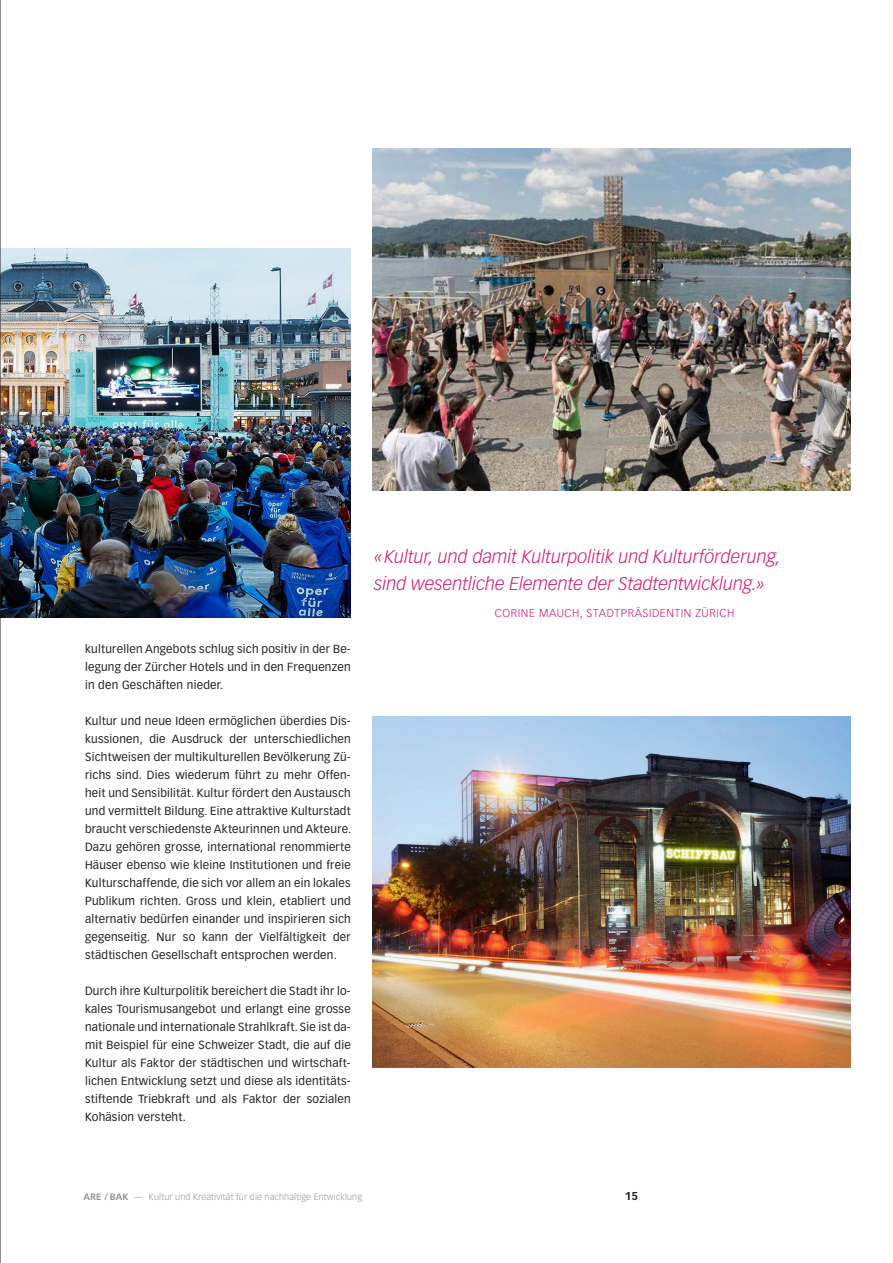
<style>
.page{position:relative;width:893px;height:1263px;background:#fff}
.page>*{position:absolute;margin:0;border:0;box-sizing:border-box;transform-origin:0 0}
.t1{font:italic 300 18px/27px "Vectora LH";color:#d31673}
.t2{font:11.7px/18px "Vectora LH";letter-spacing:.02em;color:#231f20;text-align:justify}
.t3{font:300 11.25px "Vectora LH";letter-spacing:.05em;color:#d31673}
.t4{font:700 11.25px "Vectora LH";color:#231f20}
.t5{font:300 9px "Vectora LH";letter-spacing:.015em;color:#939598}
.s1{font-weight:700}
</style>
<div class="page">
<img style="left:372px;top:149px;width:478px;height:342px">
<img style="left:1px;top:248px;width:350px;height:369px">
<img style="left:372px;top:717px;width:478px;height:351px">
<hr style="left:0;top:0;width:1px;height:1263px;background:#231f20">
<h1 class="t1" style="left:374px;top:544px;width:408px">«Kultur, und damit Kulturpolitik und Kulturförderung, sind wesentliche Elemente der Stadtentwicklung.»</h1>
<p class="t2" style="left:85px;top:640px;width:267px">kulturellen Angebots schlug sich positiv in der Be&shy;legung der Zürcher Hotels und in den Frequenzen in den Geschäften nieder.</p>
<p class="t2" style="left:85px;top:712px;width:268px">Kultur und neue Ideen ermöglichen überdies Dis&shy;kussionen, die Ausdruck der unterschiedlichen Sichtweisen der multikulturellen Bevölkerung Zü&shy;richs sind. Dies wiederum führt zu mehr Offen&shy;heit und Sensibilität. Kultur fördert den Austausch und vermittelt Bildung. Eine attraktive Kulturstadt braucht verschiedenste Akteurinnen und Akteure.<br>Dazu gehören grosse, international renommierte Häuser ebenso wie kleine Institutionen und freie Kulturschaffende, die sich vor allem an ein lokales Publikum richten. Gross und klein, etabliert und alternativ bedürfen einander und inspirieren sich gegenseitig. Nur so kann der Vielfältigkeit der städtischen Gesellschaft entsprochen werden.</p>
<p class="t2" style="left:85px;top:982px;width:267px">Durch ihre Kulturpolitik bereichert die Stadt ihr lo&shy;kales Tourismusangebot und erlangt eine grosse nationale und internationale Strahlkraft. Sie ist da&shy;mit Beispiel für eine Schweizer Stadt, die auf die Kultur als Faktor der städtischen und wirtschaft&shy;lichen Entwicklung setzt und diese als identitäts&shy;stiftende Triebkraft und als Faktor der sozialen Kohäsion versteht.</p>
<p class="t3" style="left:495px;top:606px;width:241px">CORINE MAUCH, STADTPRÄSIDENTIN ZÜRICH</p>
<p class="t5" style="left:84px;top:1192px;width:280px"><span class="s1">ARE / BAK</span> — Kultur und Kreativität für die nachhaltige Entwicklung</p>
<p class="t4" style="left:625px;top:1190px;width:15px">15</p>
</div>
